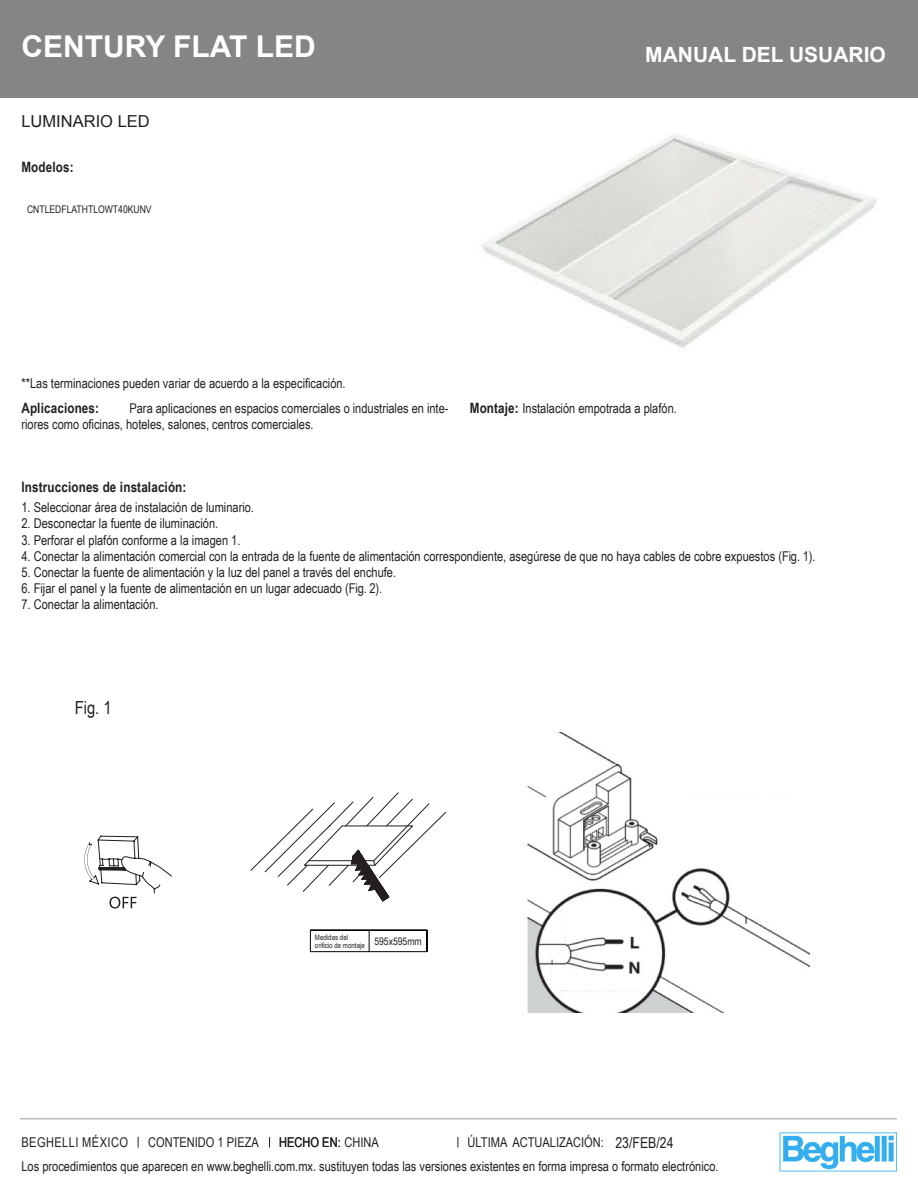
<style>
.page{position:relative;width:918px;height:1188px;background:#fff}
.page>*{position:absolute;margin:0;border:0;box-sizing:border-box;transform-origin:0 0}
.t1{font:700 30px "Arial";color:#fff}
.t2{font:700 21px "Arial";color:#fff}
.t3{font:18px "Arial Narrow";color:#231f20}
.t4{font:16.5px "Arial";color:#231f20}
.t5{font:15px "Arial Narrow";color:#231f20}
.t6{font:700 14.25px "Arial Narrow";letter-spacing:.01em;color:#231f20}
.t7{font:13.5px/23.9px "Arial Narrow";color:#231f20}
.t8{font:13.5px "Arial Narrow";letter-spacing:.03em;color:#231f20}
.modelo_nombre_produc{font:10.5px "Arial Narrow";color:#231f20}
.t9{font:7.5px "Arial Narrow";color:#231f20}
.s1{font-weight:700;font-size:14.25px}
</style>
<div class="page">
<div style="left:0;top:0;width:918px;height:98px;background:#868484"></div>
<hr style="left:20px;top:1118px;width:877px;height:1px;background:#9d9d9c">
<img style="left:779px;top:1132px;width:118px;height:40px">
<svg style="left:84px;top:836px;width:88px;height:73px"></svg>
<img style="left:482px;top:134px;width:395px;height:214px">
<hr style="left:310px;top:951px;width:117px;height:1px;background:#050000">
<svg style="left:310px;top:931px;width:1px;height:20px"></svg>
<svg style="left:369px;top:931px;width:1px;height:20px"></svg>
<hr style="left:310px;top:930px;width:117px;height:1px;background:#050000">
<svg style="left:427px;top:931px;width:1px;height:21px"></svg>
<svg style="left:251px;top:793px;width:195px;height:109px"></svg>
<hr style="left:309px;top:860px;width:65px;height:1px;background:#231f20">
<img style="left:527px;top:732px;width:282px;height:281px">
<div style="left:685px;top:767px;width:119px;height:25px;background:#fff"></div>
<svg style="left:742px;top:796px;width:9px;height:123px"></svg>
<svg style="left:564px;top:912px;width:82px;height:30px"></svg>
<svg style="left:551px;top:965px;width:92px;height:26px"></svg>
<p class="t1" style="left:21px;top:27px;width:296px">CENTURY FLAT LED</p>
<p class="t4" style="left:21px;top:111px;width:130px">LUMINARIO LED</p>
<p class="t6" style="left:21px;top:156px;width:54px">Modelos:</p>
<p class="modelo_nombre_produc" style="left:27px;top:202px;width:126px">CNTLEDFLATHTLOWT40KUNV</p>
<h2 class="t2" style="left:645px;top:41px;width:242px">MANUAL DEL USUARIO</h2>
<p class="t7" style="left:21px;top:371px;width:326px">**Las terminaciones pueden variar de acuerdo a la especificación.</p>
<p class="t6" style="left:21px;top:397px;width:79px">Aplicaciones:</p>
<p class="t7" style="left:470px;top:396px;width:209px"><span class="s1">Montaje:</span> Instalación empotrada a plafón.</p>
<p class="t7" style="left:21px;top:400px;width:429px;line-height:16.2px;text-indent:108px">Para aplicaciones en espacios comerciales o industriales en inte&shy;riores como oficinas, hoteles, salones, centros comerciales.</p>
<p class="t6" style="left:21px;top:476px;width:167px">Instrucciones de instalación:</p>
<p class="t7" style="left:21px;top:495px;width:234px">1. Seleccionar área de instalación de luminario.</p>
<p class="t7" style="left:21px;top:511px;width:198px">2. Desconectar la fuente de iluminación.</p>
<p class="t7" style="left:21px;top:527px;width:221px">3. Perforar el plafón conforme a la imagen 1.</p>
<p class="t7" style="left:21px;top:544px;width:796px">4. Conectar la alimentación comercial con la entrada de la fuente de alimentación correspondiente, asegúrese de que no haya cables de cobre expuestos (Fig. 1).</p>
<p class="t7" style="left:21px;top:560px;width:376px">5. Conectar la fuente de alimentación y la luz del panel a través del enchufe.</p>
<p class="t7" style="left:21px;top:576px;width:362px">6. Fijar el panel y la fuente de alimentación en un lugar adecuado (Fig. 2).</p>
<p class="t7" style="left:21px;top:592px;width:139px">7. Conectar la alimentación.</p>
<p class="t3" style="left:75px;top:694px;width:38px">Fig. 1</p>
<p class="t9" style="left:315px;top:932px;width:35px">Medidas del</p>
<p class="t9" style="left:315px;top:939px;width:51px">orificio de montaje</p>
<p class="modelo_nombre_produc" style="left:374px;top:933px;width:49px">595x595mm</p>
<p class="t7" style="left:21px;top:1130px;width:699px;text-indent:446px">ÚLTIMA ACTUALIZACIÓN:<br>Los procedimientos que aparecen en www.beghelli.com.mx. sustituyen todas las versiones existentes en forma impresa o formato electrónico.</p>
<p class="t8" style="left:21px;top:1133px;width:108px">BEGHELLI MÉXICO</p>
<p class="t7" style="left:279px;top:1130px;width:101px">HECHO EN: CHINA</p>
<p class="t5" style="left:615px;top:1131px;width:60px">23/FEB/24</p>
<p class="t7" style="left:148px;top:1130px;width:112px">CONTENIDO 1 PIEZA</p>
</div>
